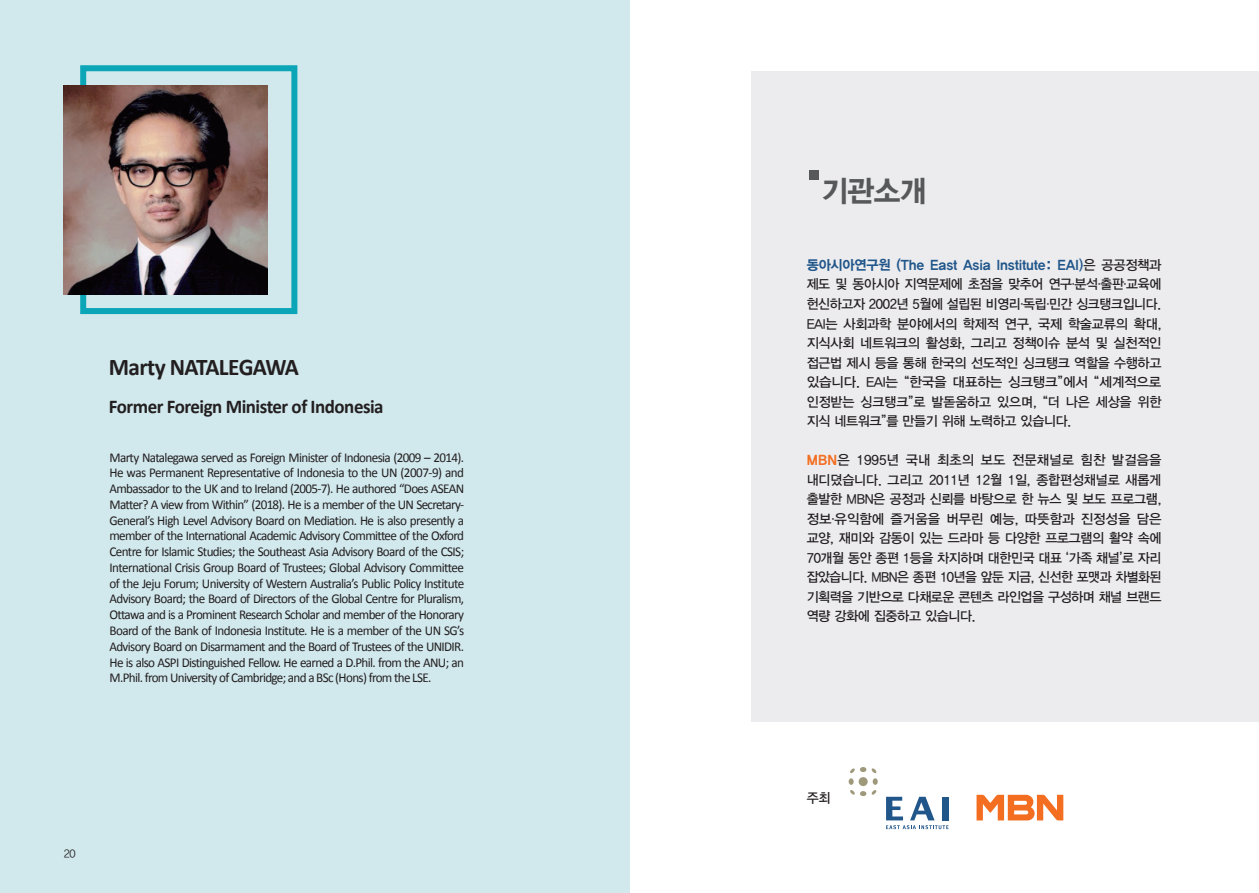
<style>
.page{position:relative;width:1259px;height:893px;background:#fff}
.page>*{position:absolute;margin:0;border:0;box-sizing:border-box;transform-origin:0 0}
.t1{font:30px "YDVYGO35";color:#57585a}
.t2{font:700 24px "Calibri";letter-spacing:-.025em;color:#231f20}
.t3{font:700 19.5px "Calibri";letter-spacing:-.025em;color:#231f20}
.t4{font:13.5px/15.8px "Calibri";letter-spacing:-.05em;color:#231f20;text-align:justify}
.t5{font:13.5px/19.5px "YDVYGO33";letter-spacing:-.025em;color:#231f20;text-align:justify}
.t6{font:13.5px/19.5px "YDVYGO33";letter-spacing:-.025em;color:#231f20;text-align:justify;scale:.96 1}
.t7{font:13.5px "YDVYGO35";letter-spacing:-.015em;color:#21568a}
.t8{font:11.25px "YDVYGO32";color:#231f20}
.s1{font-family:"YDVYGO33";color:#231f20}
.s2{font-family:"YDVYGO35";color:#f36e21}
</style>
<div class="page">
<hr style="left:629px;top:0;width:1px;height:893px;background:#231f20">
<div style="left:0;top:0;width:629px;height:893px;background:#d1e8ed"></div>
<div style="left:751px;top:71px;width:508px;height:650px;background:#ececee"></div>
<svg style="left:848px;top:767px;width:29px;height:29px"></svg>
<svg style="left:886px;top:797px;width:62px;height:32px"></svg>
<svg style="left:976px;top:795px;width:87px;height:25px"></svg>
<div style="left:80px;top:65px;width:217px;height:249px;border:6px solid #0aa6b8"></div>
<img style="left:64px;top:85px;width:203px;height:210px">
<div style="left:809px;top:170px;width:10px;height:9px;background:#57585a"></div>
<h2 class="t2" style="left:109px;top:350px;width:192px">Marty NATALEGAWA</h2>
<h3 class="t3" style="left:109px;top:393px;width:276px">Former Foreign Minister of Indonesia</h3>
<p class="t4" style="left:109px;top:449px;width:356px">Marty Natalegawa served as Foreign Minister of Indonesia (2009 – 2014).<br>He was Permanent Representative of Indonesia to the UN (2007-9) and Ambassador to the UK and to Ireland (2005-7). He authored “Does ASEAN Matter? A view from Within” (2018). He is a member of the UN Secretary-General’s High Level Advisory Board on Mediation. He is also presently a member of the International Academic Advisory Committee of the Oxford Centre for Islamic Studies; the Southeast Asia Advisory Board of the CSIS; International Crisis Group Board of Trustees; Global Advisory Committee of the Jeju Forum; University of Western Australia’s Public Policy Institute Advisory Board; the Board of Directors of the Global Centre for Pluralism, Ottawa and is a Prominent Research Scholar and member of the Honorary Board of the Bank of Indonesia Institute. He is a member of the UN SG’s Advisory Board on Disarmament and the Board of Trustees of the UNIDIR.<br>He is also ASPI Distinguished Fellow. He earned a D.Phil. from the ANU; an M.Phil. from University of Cambridge; and a BSc (Hons) from the LSE.</p>
<p class="t8" style="left:64px;top:847px;width:13px">20</p>
<h1 class="t1" style="left:821px;top:173px;width:106px">기관소개</h1>
<p class="t7" style="left:806px;top:257px;width:356px">동아시아연구원 (The East Asia Institute: EAI)<span class="s1">은 공공정책과</span></p>
<p class="t6" style="left:806px;top:275px;width:371px">제도 및 동아시아 지역문제에 초점을 맞추어 연구·분석·출판·교육에 헌신하고자 2002년 5월에 설립된 비영리·독립·민간 싱크탱크입니다.<br>EAI는 사회과학 분야에서의 학제적 연구, 국제 학술교류의 확대, 지식사회 네트워크의 활성화, 그리고 정책이슈 분석 및 실천적인 접근법 제시 등을 통해 한국의 선도적인 싱크탱크 역할을 수행하고 있습니다. EAI는 “한국을 대표하는 싱크탱크”에서 “세계적으로 인정받는 싱크탱크”로 발돋움하고 있으며, “더 나은 세상을 위한 지식 네트워크”를 만들기 위해 노력하고 있습니다.</p>
<p class="t5" style="left:806px;top:450px;width:356px"><span class="s2">MBN</span>은 1995년 국내 최초의 보도 전문채널로 힘찬 발걸음을 내디뎠습니다. 그리고 2011년 12월 1일, 종합편성채널로 새롭게 출발한 MBN은 공정과 신뢰를 바탕으로 한 뉴스 및 보도 프로그램, 정보·유익함에 즐거움을 버무린 예능, 따뜻함과 진정성을 담은 교양, 재미와 감동이 있는 드라마 등 다양한 프로그램의 활약 속에 70개월 동안 종편 1등을 차지하며 대한민국 대표 ‘가족 채널’로 자리 잡았습니다. MBN은 종편 10년을 앞둔 지금, 신선한 포맷과 차별화된 기획력을 기반으로 다채로운 콘텐츠 라인업을 구성하며 채널 브랜드 역량 강화에 집중하고 있습니다.</p>
<p class="t5" style="left:806px;top:788px;width:25px">주최</p>
</div>
